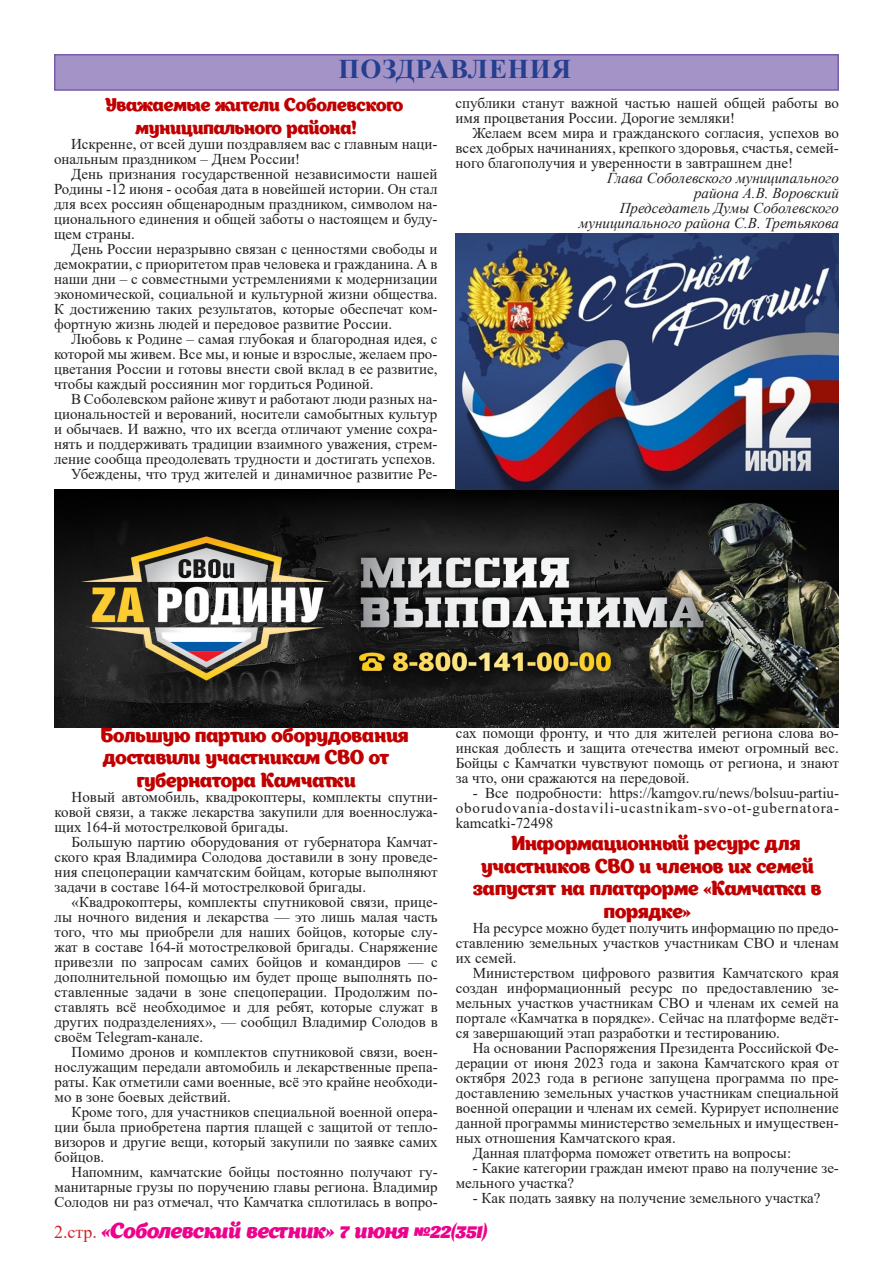
<style>
.page{position:relative;width:893px;height:1263px;background:#fff}
.page>*{position:absolute;margin:0;border:0;box-sizing:border-box;transform-origin:0 0}
.Основной_абзац{font:700 27px "Times New Roman";letter-spacing:.035em;color:#253f8e}
.t1{font:italic 21px "Appetite";color:#ed028c}
.t2{font:19.5px "Appetite";letter-spacing:-.005em;color:#c00000}
.t3{font:18px/22.5px "Appetite";letter-spacing:-.01em;color:#c00000}
.t4{font:15px/15px "Times New Roman";color:#231f20;text-align:justify}
.t5{font:italic 15px "Times New Roman";color:#231f20}
.s1{font-family:"Times New Roman";font-style:normal;font-size:18px;color:#d1232a}
</style>
<div class="page">
<div style="left:55px;top:55px;width:783px;height:35px;background:#a493c6"></div>
<div style="left:54px;top:54px;width:785px;height:37px;border:2px solid #775da8"></div>
<img style="left:55px;top:489px;width:784px;height:238px">
<img style="left:455px;top:234px;width:384px;height:255px">
<p class="Основной_абзац" style="left:339px;top:50px;width:234px">ПОЗДРАВЛЕНИЯ</p>
<p class="t3" style="left:135px;top:94px;width:270px;text-indent:-30px">Уважаемые жители Соболевского муниципального района!</p>
<p class="t4" style="left:54px;top:136px;width:385px;text-indent:17px">Искренне, от всей души поздравляем вас с главным наци&shy;ональным праздником – Днем России!</p>
<p class="t4" style="left:54px;top:166px;width:385px;text-indent:17px">День признания государственной независимости нашей Родины -12 июня - особая дата в новейшей истории. Он стал для всех россиян общенародным праздником, символом на&shy;ционального единения и общей заботы о настоящем и буду&shy;щем страны.</p>
<p class="t4" style="left:54px;top:241px;width:385px;text-indent:17px">День России неразрывно связан с ценностями свободы и демократии, с приоритетом прав человека и гражданина. А в наши дни – с совместными устремлениями к модернизации экономической, социальной и культурной жизни общества.<br>К достижению таких результатов, которые обеспечат ком&shy;фортную жизнь людей и передовое развитие России.</p>
<p class="t4" style="left:54px;top:331px;width:385px;text-indent:17px">Любовь к Родине – самая глубокая и благородная идея, с которой мы живем. Все мы, и юные и взрослые, желаем про&shy;цветания России и готовы внести свой вклад в ее развитие, чтобы каждый россиянин мог гордиться Родиной.</p>
<p class="t4" style="left:54px;top:391px;width:385px;text-indent:17px">В Соболевском районе живут и работают люди разных на&shy;циональностей и верований, носители самобытных культур и обычаев. И важно, что их всегда отличают умение сохра&shy;нять и поддерживать традиции взаимного уважения, стрем&shy;ление сообща преодолевать трудности и достигать успехов.</p>
<p class="t4" style="left:71px;top:466px;width:368px">Убеждены, что труд жителей и динамичное развитие Ре-</p>
<p class="t4" style="left:455px;top:95px;width:385px">спублики станут важной частью нашей общей работы во имя процветания России. Дорогие земляки!</p>
<p class="t4" style="left:455px;top:125px;width:385px;text-indent:17px">Желаем всем мира и гражданского согласия, успехов во всех добрых начинаниях, крепкого здоровья, счастья, семей&shy;ного благополучия и уверенности в завтрашнем дне!</p>
<p class="t5" style="left:607px;top:168px;width:233px">Глава Соболевского муниципального</p>
<p class="t5" style="left:694px;top:183px;width:146px">района А.В. Воровский</p>
<p class="t5" style="left:620px;top:198px;width:221px">Председатель Думы Соболевского</p>
<p class="t5" style="left:579px;top:213px;width:262px">муниципального района С.В. Третьякова</p>
<p class="t2" style="left:101px;top:722px;width:309px">Большую партию оборудования</p>
<p class="t2" style="left:103px;top:744px;width:288px">доставили участникам СВО от</p>
<p class="t2" style="left:137px;top:767px;width:221px">губернатора Камчатки</p>
<p class="t4" style="left:55px;top:789px;width:385px;text-indent:17px">Новый автомобиль, квадрокоптеры, комплекты спутни&shy;ковой связи, а также лекарства закупили для военнослужа&shy;щих 164-й мотострелковой бригады.</p>
<p class="t4" style="left:55px;top:834px;width:385px;text-indent:17px">Большую партию оборудования от губернатора Камчат&shy;ского края Владимира Солодова доставили в зону проведе&shy;ния спецоперации камчатским бойцам, которые выполняют задачи в составе 164-й мотострелковой бригады.</p>
<p class="t4" style="left:55px;top:894px;width:385px;text-indent:17px">«Квадрокоптеры, комплекты спутниковой связи, прице&shy;лы ночного видения и лекарства — это лишь малая часть того, что мы приобрели для наших бойцов, которые слу&shy;жат в составе 164-й мотострелковой бригады. Снаряжение привезли по запросам самих бойцов и командиров — с дополнительной помощью им будет проще выполнять по&shy;ставленные задачи в зоне спецоперации. Продолжим по&shy;ставлять всё необходимое и для ребят, которые служат в других подразделениях», — сообщил Владимир Солодов в своём Telegram-канале.</p>
<p class="t4" style="left:55px;top:1044px;width:385px;text-indent:17px">Помимо дронов и комплектов спутниковой связи, воен&shy;нослужащим передали автомобиль и лекарственные препа&shy;раты. Как отметили сами военные, всё это крайне необходи&shy;мо в зоне боевых действий.</p>
<p class="t4" style="left:55px;top:1104px;width:385px;text-indent:17px">Кроме того, для участников специальной военной опера&shy;ции была приобретена партия плащей с защитой от тепло&shy;визоров и другие вещи, который закупили по заявке самих бойцов.</p>
<p class="t4" style="left:55px;top:1164px;width:385px;text-indent:17px">Напомним, камчатские бойцы постоянно получают гу&shy;манитарные грузы по поручению главы региона. Владимир Солодов ни раз отмечал, что Камчатка сплотилась в вопро-</p>
<p class="t4" style="left:456px;top:724px;width:385px">сах помощи фронту, и что для жителей региона слова во&shy;инская доблесть и защита отечества имеют огромный вес.<br>Бойцы с Камчатки чувствуют помощь от региона, и знают за что, они сражаются на передовой.</p>
<p class="t4" style="left:456px;top:784px;width:385px;text-indent:17px">- Все подробности: https://kamgov.ru/news/bolsuu-partiu&shy;oborudovania-dostavili-ucastnikam-svo-ot-gubernatora&shy;kamcatki-72498</p>
<p class="t2" style="left:511px;top:830px;width:291px">Информационный ресурс для</p>
<p class="t2" style="left:481px;top:852px;width:334px">участников СВО и членов их семей</p>
<p class="t2" style="left:473px;top:875px;width:350px">запустят на платформе «Камчатка в</p>
<p class="t2" style="left:604px;top:897px;width:88px">порядке»</p>
<p class="t4" style="left:456px;top:919px;width:385px;text-indent:17px">На ресурсе можно будет получить информацию по предо&shy;ставлению земельных участков участникам СВО и членам их семей.</p>
<p class="t4" style="left:456px;top:964px;width:385px;text-indent:17px">Министерством цифрового развития Камчатского края создан информационный ресурс по предоставлению зе&shy;мельных участков участникам СВО и членам их семей на портале «Камчатка в порядке». Сейчас на платформе ведёт&shy;ся завершающий этап разработки и тестированию.</p>
<p class="t4" style="left:456px;top:1039px;width:385px;text-indent:17px">На основании Распоряжения Президента Российской Фе&shy;дерации от июня 2023 года и закона Камчатского края от октября 2023 года в регионе запущена программа по пре&shy;доставлению земельных участков участникам специальной военной операции и членам их семей. Курирует исполнение данной программы министерство земельных и имуществен&shy;ных отношения Камчатского края.</p>
<p class="t4" style="left:473px;top:1144px;width:320px">Данная платформа поможет ответить на вопросы:</p>
<p class="t4" style="left:456px;top:1159px;width:385px;text-indent:17px">- Какие категории граждан имеют право на получение зе&shy;мельного участка?</p>
<p class="t4" style="left:473px;top:1189px;width:349px">- Как подать заявку на получение земельного участка?</p>
<h2 class="t1" style="left:54px;top:1217px;width:435px"><span class="s1">2.стр.</span> «Соболевский вестник» 7 июня №22(351)</h2>
</div>
